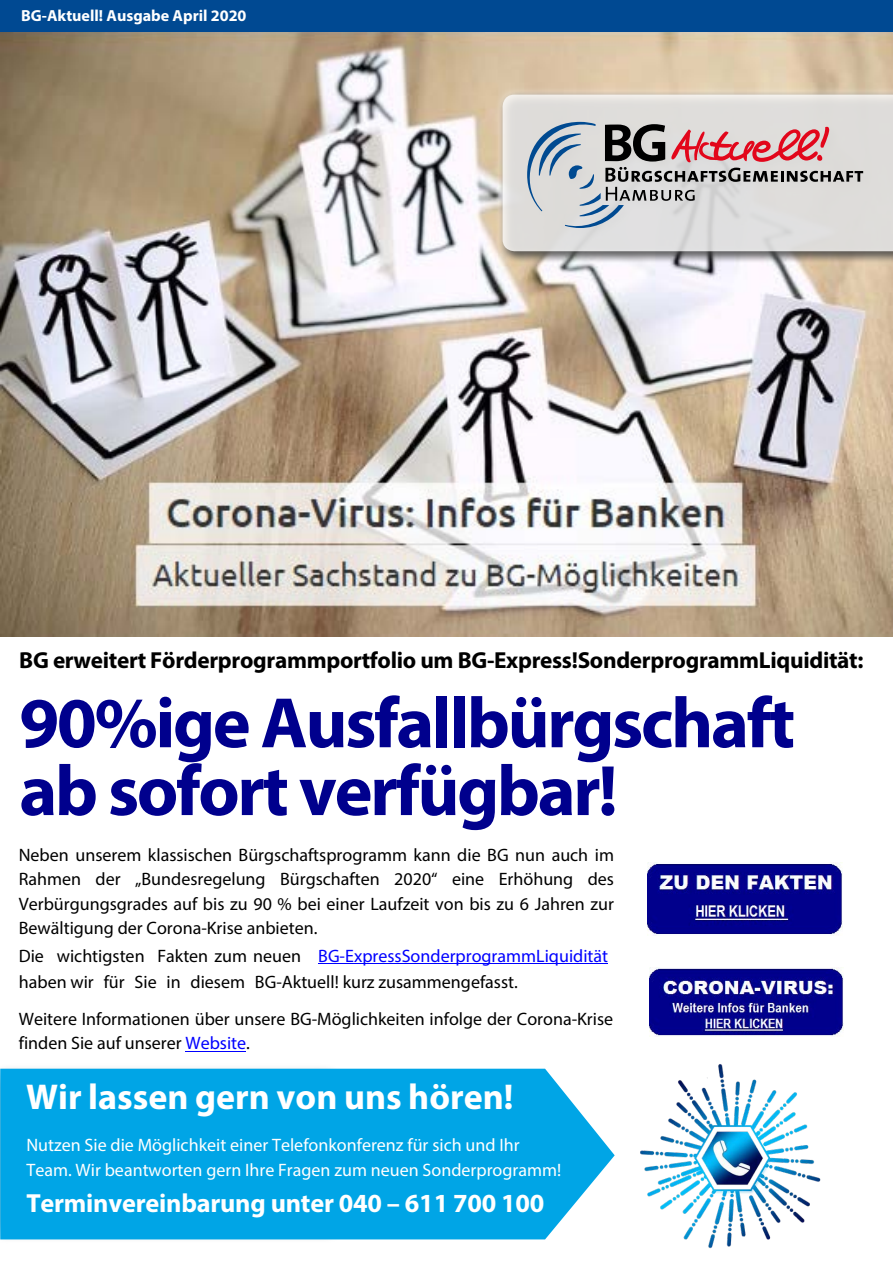
<style>
.page{position:relative;width:893px;height:1263px;background:#fff}
.page>*{position:absolute;margin:0;border:0;box-sizing:border-box;transform-origin:0 0}
.t1{font:700 72px/67.8px "Myriad Pro";letter-spacing:-.03em;color:#00008d}
.t2{font:700 36px "Myriad Pro";color:#fff}
.t3{font:700 26.25px "Myriad Pro";letter-spacing:-.01em;color:#fff}
.t4{font:700 23.25px "Myriad Pro";letter-spacing:-.015em;color:#000}
.t5{font:18px/24.3px "Myriad Pro";color:#000}
.t6{font:18px/25.7px "Myriad Pro";color:#fff}
.t7{font:700 16.05px "Myriad Pro";color:#fff}
.s1{color:#00f}
</style>
<div class="page">
<img style="left:0;top:32px;width:893px;height:604px">
<div style="left:0;top:0;width:893px;height:32px;background:#004992"></div>
<div style="left:493px;top:85px;width:400px;height:184px;background:#fff;opacity:.75"></div>
<div style="left:499px;top:90px;width:394px;height:173px;background:#000;opacity:.5"></div>
<svg style="left:503px;top:95px;width:390px;height:156px;fill:#dfdddb"></svg>
<svg style="left:524px;top:122px;width:339px;height:107px"></svg>
<div style="left:0;top:1062px;width:385px;height:183px;background:#000;opacity:.4"></div>
<div style="left:0;top:1069px;width:615px;height:170px;background:#00a5e6"></div>
<hr style="left:319px;top:963px;width:289px;height:1px;background:#00f">
<hr style="left:185px;top:1051px;width:61px;height:1px;background:#00f">
<img style="left:640px;top:1064px;width:181px;height:185px">
<img style="left:647px;top:863px;width:196px;height:72px">
<img style="left:649px;top:967px;width:195px;height:69px">
<p class="t7" style="left:21px;top:6px;width:227px">BG-Aktuell! Ausgabe April 2020</p>
<p class="t4" style="left:19px;top:645px;width:846px">BG erweitert Förderprogrammportfolio um BG-Express!SonderprogrammLiquidität:</p>
<h1 class="t1" style="left:19px;top:687px;width:777px">90%ige Ausfallbürgschaft ab sofort verfügbar!</h1>
<p class="t5" style="left:19px;top:842px;width:597px;text-align:justify">Neben unserem klassischen Bürgschaftsprogramm kann die BG nun auch im Rahmen der „Bundesregelung Bürgschaften 2020“ eine Erhöhung des Verbürgungsgrades auf bis zu 90 % bei einer Laufzeit von bis zu 6 Jahren zur Bewältigung der Corona-Krise anbieten.</p>
<p class="t5" style="left:19px;top:943px;width:591px;line-height:26px">Die wichtigsten Fakten zum neuen <span class="s1">BG-ExpressSonderprogrammLiquidität </span>haben wir für Sie in diesem BG-Aktuell! kurz zusammengefasst.</p>
<p class="t5" style="left:19px;top:1006px;width:596px">Weitere Informationen über unsere BG-Möglichkeiten infolge der Corona-Krise finden Sie auf unserer <span class="s1">Website</span>.</p>
<h2 class="t2" style="left:26px;top:1073px;width:489px">Wir lassen gern von uns hören!</h2>
<p class="t6" style="left:26px;top:1132px;width:536px">Nutzen Sie die Möglichkeit einer Telefonkonferenz für sich und Ihr<br>Team. Wir beantworten gern Ihre Fragen zum neuen Sonderprogramm!</p>
<h3 class="t3" style="left:26px;top:1186px;width:520px">Terminvereinbarung unter 040 – 611 700 100</h3>
</div>
